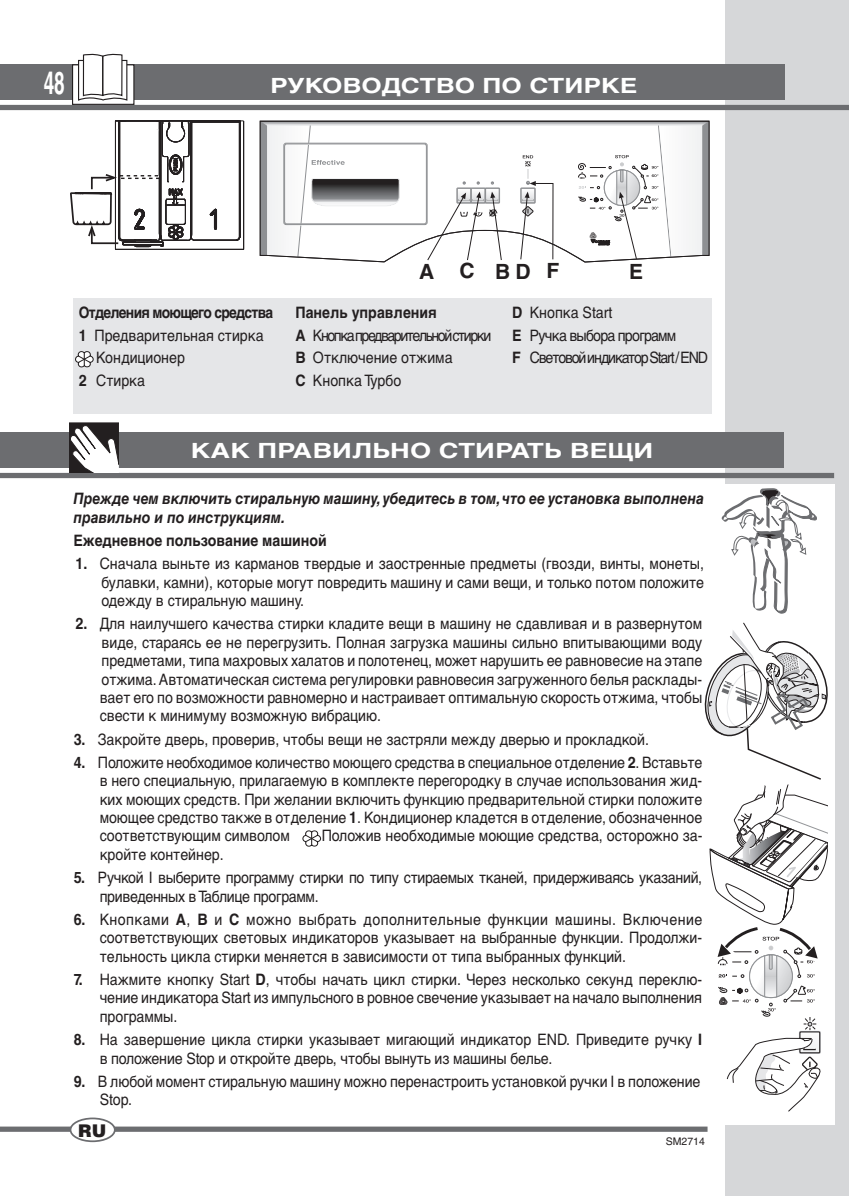
<style>
.page{position:relative;width:849px;height:1196px;background:#fff}
.page>*{position:absolute;margin:0;border:0;box-sizing:border-box;transform-origin:0 0}
.t1{font:700 31.5px "Helvetica";color:#fff;scale:.6 1}
.t2{font:700 21px "Helvetica Cyr";color:#fff;scale:1.3 1}
.t3{font:700 21px "Helvetica Cyr";color:#fff;scale:1.25 1}
.t4{font:700 21px "Helvetica";color:#231f20}
.t5{font:900 17.5px "Helvetica";color:#231f20}
.t6{font:15.75px/18.4px "Helvetica Cyr Upright";color:#231f20;text-align:justify;scale:.9 1}
.t7{font:15.75px/18.4px "Helvetica Cyr Upright";letter-spacing:-.02em;color:#231f20;scale:.9 1}
.t8{font:15.75px/18.4px "Helvetica Cyr Bold Inclined";color:#231f20;scale:.9 1}
.t9{font:15.75px/22.4px "Helvetica Cyr Upright";letter-spacing:-.06em;color:#231f20;scale:.9 1}
.t10{font:15.75px/22.4px "Helvetica Cyr Upright";letter-spacing:-.1em;color:#231f20;scale:.9 1}
.t11{font:700 15.75px "Helvetica Cyr";color:#231f20;scale:.9 1}
.t12{font:700 15.75px "Helvetica Cyr";letter-spacing:-.05em;color:#231f20;scale:.88 1}
.t13{font:10.5px "Helvetica";color:#231f20}
.s1{font-family:"Helvetica Cyr";font-weight:700}
.s2{font-family:"Helvetica";font-weight:700}
</style>
<div class="page">
<div style="left:725px;top:0;width:108px;height:1196px;background:#d6d7d9"></div>
<div style="left:0;top:105px;width:833px;height:5px;background:#6c6d70"></div>
<div style="left:0;top:64px;width:784px;height:36px;background:#6c6d70"></div>
<div style="left:0;top:1126px;width:707px;height:5px;background:#6c6d70"></div>
<div style="left:70px;top:1118px;width:45px;height:23px;background:#fff;border-radius:50%"></div>
<div style="left:70px;top:1117px;width:46px;height:25px;border:2px solid #6c6d70;border-radius:50%"></div>
<div style="left:725px;top:484px;width:108px;height:640px;background:#fff"></div>
<svg style="left:721px;top:488px;width:96px;height:126px"></svg>
<div style="left:798px;top:1031px;width:22px;height:22px;border:1px solid #a8a9ad"></div>
<div style="left:799px;top:1032px;width:20px;height:20px;background:#fafafa"></div>
<div style="left:799px;top:1031px;width:20px;height:22px;border:1px solid #231f20"></div>
<svg style="left:704px;top:622px;width:122px;height:408px"></svg>
<svg style="left:726px;top:1037px;width:94px;height:75px"></svg>
<div style="left:833px;top:0;width:15px;height:1196px;background:#d6d7d9"></div>
<div style="left:833px;top:105px;width:15px;height:5px;background:#6c6d70"></div>
<hr style="left:833px;top:484px;width:1px;height:640px;background:#fff">
<div style="left:73px;top:298px;width:638px;height:115px;background:#e5e6e8"></div>
<svg style="left:259px;top:120px;width:450px;height:143px"></svg>
<div style="left:0;top:432px;width:783px;height:36px;background:#6c6d70"></div>
<div style="left:0;top:473px;width:833px;height:5px;background:#6c6d70"></div>
<svg style="left:69px;top:53px;width:175px;height:426px"></svg>
<svg style="left:302px;top:830px;width:19px;height:17px"></svg>
<h1 class="t1" style="left:44px;top:71px;width:37px">48</h1>
<h2 class="t3" style="left:270px;top:78px;width:295px">РУКОВОДСТВО ПО СТИРКЕ</h2>
<p class="t12" style="left:79px;top:307px;width:223px">Отделения моющего средства</p>
<p class="t6" style="left:79px;top:328px;width:207px"><span class="s1">1</span> Предварительная стирка</p>
<p class="t6" style="left:96px;top:350px;width:100px">Кондиционер</p>
<p class="t6" style="left:79px;top:373px;width:75px"><span class="s1">2</span> Стирка</p>
<h2 class="t4" style="left:419px;top:264px;width:141px">A C BDF</h2>
<h2 class="t4" style="left:629px;top:264px;width:16px">E</h2>
<p class="t11" style="left:295px;top:307px;width:159px">Панель управления</p>
<p class="t10" style="left:295px;top:326px;width:219px"><span class="s1">A</span> Кнопка предварительной стирки<br><span class="s1">B</span> Отключение отжима<br><span class="s1">C</span> Кнопка Турбо</p>
<p class="t9" style="left:512px;top:303px;width:219px"><span class="s1">D</span> Кнопка Start<br><span class="s1">E</span> Ручка выбора программ<br><span class="s1">F</span> Световой индикатор Start / END</p>
<h2 class="t2" style="left:190px;top:443px;width:357px">КАК ПРАВИЛЬНО СТИРАТЬ ВЕЩИ</h2>
<p class="t8" style="left:73px;top:491px;width:702px">Прежде чем включить стиральную машину, убедитесь в том, что ее установка выполнена правильно и по инструкциям.</p>
<p class="t11" style="left:73px;top:534px;width:283px">Ежедневное пользование машиной</p>
<p class="t6" style="left:101px;top:556px;width:670px;text-indent:-26px"><span class="s2">1.</span> Сначала выньте из карманов твердые и заостренные предметы (гвозди, винты, монеты, булавки, камни), которые могут повредить машину и сами вещи, и только потом положите одежду в стиральную машину.</p>
<p class="t6" style="left:100px;top:616px;width:670px;text-indent:-24px"><span class="s1">2.</span> Для наилучшего качества стирки кладите вещи в машину не сдавливая и в развернутом виде, стараясь ее не перегрузить. Полная загрузка машины сильно впитывающими воду предметами, типа махровых халатов и полотенец, может нарушить ее равновесие на этапе отжима. Автоматическая система регулировки равновесия загруженного белья расклады&shy;вает его по возможности равномерно и настраивает оптимальную скорость отжима, чтобы свести к минимуму возможную вибрацию.</p>
<p class="t6" style="left:74px;top:731px;width:640px"><span class="s1">3.</span> Закройте дверь, проверив, чтобы вещи не застряли между дверью и прокладкой.</p>
<p class="t6" style="left:100px;top:755px;width:670px;text-indent:-26px"><span class="s1">4.</span> Положите необходимое количество моющего средства в специальное отделение <span class="s1">2</span>. Вставьте в него специальную, прилагаемую в комплекте перегородку в случае использования жид&shy;ких моющих средств. При желании включить функцию предварительной стирки положите моющее средство также в отделение <span class="s1">1</span>. Кондиционер кладется в отделение, обозначенное соответствующим символом</p>
<p class="t6" style="left:314px;top:828px;width:433px">. Положив необходимые моющие средства, осторожно за-</p>
<p class="t6" style="left:100px;top:847px;width:139px">кройте контейнер.</p>
<p class="t7" style="left:100px;top:870px;width:670px;text-indent:-26px"><span class="s1">5.</span> Ручкой I выберите программу стирки по типу стираемых тканей, придерживаясь указаний, приведенных в Таблице программ.</p>
<p class="t6" style="left:100px;top:912px;width:670px;text-indent:-26px"><span class="s1">6.</span> Кнопками <span class="s1">A</span>, <span class="s1">B</span> и <span class="s1">C</span> можно выбрать дополнительные функции машины. Включение соответствующих световых индикаторов указывает на выбранные функции. Продолжи&shy;тельность цикла стирки меняется в зависимости от типа выбранных функций.</p>
<p class="t6" style="left:100px;top:972px;width:670px;text-indent:-26px"><span class="s1">7.</span> Нажмите кнопку Start <span class="s1">D</span>, чтобы начать цикл стирки. Через несколько секунд переклю&shy;чение индикатора Start из импульсного в ровное свечение указывает на начало выполнения программы.</p>
<p class="t6" style="left:100px;top:1032px;width:670px;text-indent:-26px"><span class="s1">8.</span> На завершение цикла стирки указывает мигающий индикатор END. Приведите ручку <span class="s1">I </span>в положение Stop и откройте дверь, чтобы вынуть из машины белье.</p>
<p class="t6" style="left:100px;top:1074px;width:668px;text-indent:-26px"><span class="s1">9.</span> В любой момент стиральную машину можно перенастроить установкой ручки I в положение<br>Stop.</p>
<p class="t5" style="left:78px;top:1123px;width:30px">RU</p>
<p class="t13" style="left:665px;top:1137px;width:41px">SM2714</p>
</div>
